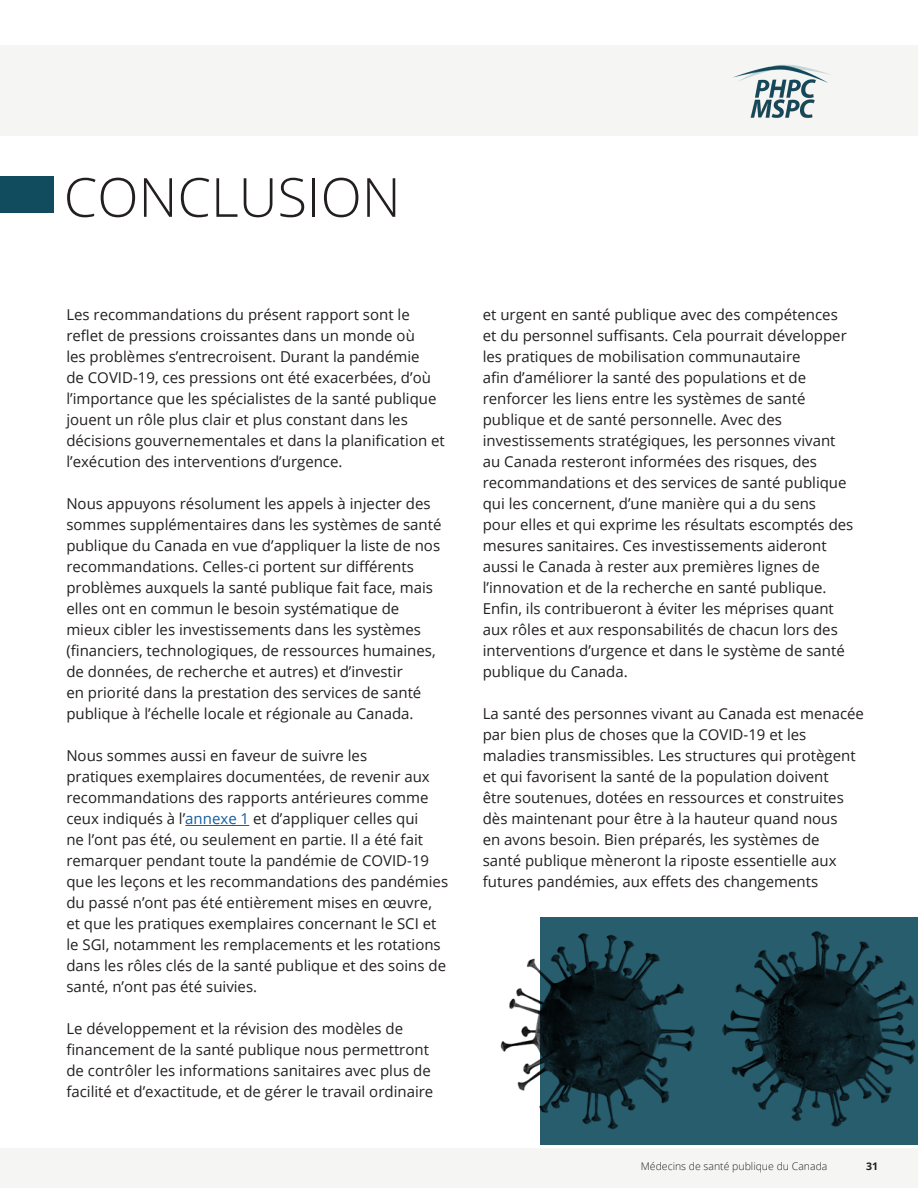
<style>
.page{position:relative;width:918px;height:1188px;background:#fff}
.page>*{position:absolute;margin:0;border:0;box-sizing:border-box;transform-origin:0 0}
.Heading_1___36pt{font:300 54px "Open Sans";color:#231f20}
.Body___10pt{font:15px/21px "Open Sans";color:#231f20}
.t1{font:300 10.5px "Open Sans";color:#231f20}
.t2{font:700 10.5px "Open Sans";color:#231f20}
.s1{color:#175d9e}
</style>
<div class="page">
<div style="left:0;top:45px;width:918px;height:91px;background:#f5f5f4"></div>
<div style="left:0;top:1148px;width:918px;height:40px;background:#f5f5f4"></div>
<img style="left:733px;top:64px;width:98px;height:54px">
<hr style="left:185px;top:825px;width:64px;height:1px;background:#175d9e">
<div style="left:0;top:176px;width:54px;height:37px;background:#104b5e"></div>
<div style="left:541px;top:917px;width:377px;height:228px;background:#285d6e"></div>
<img style="left:500px;top:917px;width:416px;height:216px">
<p class="Heading_1___36pt" style="left:64px;top:160px;width:339px">CONCLUSION</p>
<p class="Body___10pt" style="left:66px;top:304px;width:380px">Les recommandations du présent rapport sont le reflet de pressions croissantes dans un monde où<br>les problèmes s’entrecroisent. Durant la pandémie<br>de COVID-19, ces pressions ont été exacerbées, d’où l’importance que les spécialistes de la santé publique jouent un rôle plus clair et plus constant dans les décisions gouvernementales et dans la planification et l’exécution des interventions d’urgence.</p>
<p class="Body___10pt" style="left:66px;top:493px;width:377px">Nous appuyons résolument les appels à injecter des sommes supplémentaires dans les systèmes de santé publique du Canada en vue d’appliquer la liste de nos recommandations. Celles-ci portent sur différents problèmes auxquels la santé publique fait face, mais elles ont en commun le besoin systématique de mieux cibler les investissements dans les systèmes (financiers, technologiques, de ressources humaines, de données, de recherche et autres) et d’investir<br>en priorité dans la prestation des services de santé publique à l’échelle locale et régionale au Canada.</p>
<p class="Body___10pt" style="left:66px;top:745px;width:383px">Nous sommes aussi en faveur de suivre les<br>pratiques exemplaires documentées, de revenir aux recommandations des rapports antérieures comme ceux indiqués à l’<span class="s1">annexe 1</span> et d’appliquer celles qui<br>ne l’ont pas été, ou seulement en partie. Il a été fait remarquer pendant toute la pandémie de COVID-19 que les leçons et les recommandations des pandémies du passé n’ont pas été entièrement mises en œuvre, et que les pratiques exemplaires concernant le SCI et le SGI, notamment les remplacements et les rotations dans les rôles clés de la santé publique et des soins de santé, n’ont pas été suivies.</p>
<p class="Body___10pt" style="left:66px;top:1018px;width:369px">Le développement et la révision des modèles de financement de la santé publique nous permettront de contrôler les informations sanitaires avec plus de facilité et d’exactitude, et de gérer le travail ordinaire</p>
<p class="Body___10pt" style="left:483px;top:304px;width:372px">et urgent en santé publique avec des compétences et du personnel suffisants. Cela pourrait développer les pratiques de mobilisation communautaire<br>afin d’améliorer la santé des populations et de renforcer les liens entre les systèmes de santé publique et de santé personnelle. Avec des investissements stratégiques, les personnes vivant au Canada resteront informées des risques, des recommandations et des services de santé publique qui les concernent, d’une manière qui a du sens<br>pour elles et qui exprime les résultats escomptés des mesures sanitaires. Ces investissements aideront aussi le Canada à rester aux premières lignes de l’innovation et de la recherche en santé publique.<br>Enfin, ils contribueront à éviter les méprises quant aux rôles et aux responsabilités de chacun lors des interventions d’urgence et dans le système de santé publique du Canada.</p>
<p class="Body___10pt" style="left:483px;top:703px;width:383px">La santé des personnes vivant au Canada est menacée par bien plus de choses que la COVID-19 et les maladies transmissibles. Les structures qui protègent et qui favorisent la santé de la population doivent<br>être soutenues, dotées en ressources et construites dès maintenant pour être à la hauteur quand nous<br>en avons besoin. Bien préparés, les systèmes de<br>santé publique mèneront la riposte essentielle aux futures pandémies, aux effets des changements</p>
<p class="t1" style="left:641px;top:1159px;width:188px">Médecins de santé publique du Canada</p>
<p class="t2" style="left:866px;top:1159px;width:13px">31</p>
</div>
